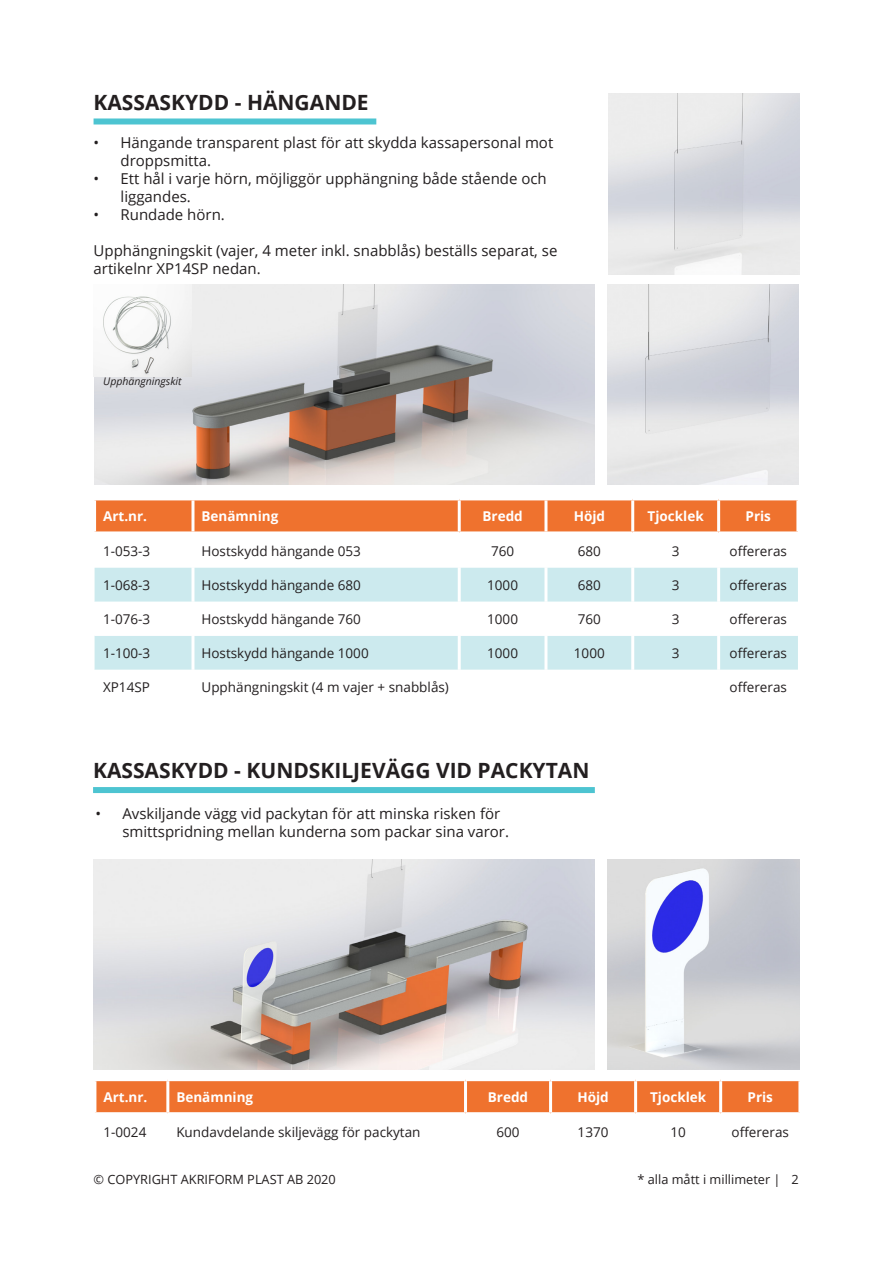
<style>
.page{position:relative;width:893px;height:1263px;background:#fff}
.page>*{position:absolute;margin:0;border:0;box-sizing:border-box;transform-origin:0 0}
.Page_Section_Title{font:700 21px "Open Sans";color:#231f20}
.t1{font:15px/18px "Open Sans";color:#231f20}
.Styckeformat_tabelle{font:13.5px "Open Sans";color:#231f20}
.Styckeformat_tabellh{font:700 13.5px "Open Sans";color:#fff}
.t2{font:12.75px "Open Sans";color:#231f20}
.t3{font:italic 10.5px "Open Sans";color:#231f20}
</style>
<div class="page">
<div style="left:94px;top:118px;width:282px;height:6px;background:#4dc4d1"></div>
<img style="left:94px;top:285px;width:500px;height:200px">
<div style="left:93px;top:787px;width:502px;height:6px;background:#4dc4d1"></div>
<img style="left:93px;top:859px;width:502px;height:210px">
<img style="left:607px;top:859px;width:193px;height:210px">
<div style="left:96px;top:500px;width:700px;height:31px;background:#ef722e"></div>
<div style="left:95px;top:568px;width:703px;height:34px;background:#cceaee"></div>
<div style="left:95px;top:636px;width:703px;height:34px;background:#cceaee"></div>
<hr style="left:191px;top:500px;width:3px;height:31px;background:#fff">
<hr style="left:458px;top:500px;width:3px;height:31px;background:#fff">
<hr style="left:544px;top:500px;width:3px;height:31px;background:#fff">
<hr style="left:631px;top:500px;width:3px;height:31px;background:#fff">
<hr style="left:717px;top:500px;width:3px;height:31px;background:#fff">
<hr style="left:191px;top:568px;width:3px;height:34px;background:#fff">
<hr style="left:458px;top:568px;width:3px;height:34px;background:#fff">
<hr style="left:544px;top:568px;width:3px;height:34px;background:#fff">
<hr style="left:631px;top:568px;width:3px;height:34px;background:#fff">
<hr style="left:717px;top:568px;width:3px;height:34px;background:#fff">
<hr style="left:191px;top:636px;width:3px;height:34px;background:#fff">
<hr style="left:458px;top:636px;width:3px;height:34px;background:#fff">
<hr style="left:544px;top:636px;width:3px;height:34px;background:#fff">
<hr style="left:631px;top:636px;width:3px;height:34px;background:#fff">
<hr style="left:717px;top:636px;width:3px;height:34px;background:#fff">
<img style="left:608px;top:94px;width:191px;height:181px">
<img style="left:608px;top:285px;width:191px;height:200px">
<div style="left:96px;top:1081px;width:702px;height:31px;background:#ef722e"></div>
<hr style="left:166px;top:1081px;width:3px;height:31px;background:#fff">
<hr style="left:464px;top:1081px;width:3px;height:31px;background:#fff">
<hr style="left:549px;top:1081px;width:3px;height:31px;background:#fff">
<hr style="left:634px;top:1081px;width:3px;height:31px;background:#fff">
<hr style="left:719px;top:1081px;width:3px;height:31px;background:#fff">
<img style="left:93px;top:285px;width:99px;height:92px">
<p class="Page_Section_Title" style="left:94px;top:87px;width:277px">KASSASKYDD - HÄNGANDE</p>
<p class="t1" style="left:121px;top:133px;width:434px;text-indent:-27px">• Hängande transparent plast för att skydda kassapersonal mot droppsmitta.</p>
<p class="t1" style="left:121px;top:169px;width:428px;text-indent:-27px">• Ett hål i varje hörn, möjliggör upphängning både stående och liggandes.</p>
<p class="t1" style="left:94px;top:205px;width:133px">• Rundade hörn.</p>
<p class="t1" style="left:94px;top:241px;width:465px">Upphängningskit (vajer, 4 meter inkl. snabblås) beställs separat, se artikelnr XP14SP nedan.</p>
<p class="t3" style="left:103px;top:374px;width:80px">Upphängningskit</p>
<p class="Styckeformat_tabellh" style="left:103px;top:507px;width:45px">Art.nr.</p>
<p class="Styckeformat_tabellh" style="left:201px;top:507px;width:78px">Benämning</p>
<p class="Styckeformat_tabellh" style="left:482px;top:507px;width:42px">Bredd</p>
<p class="Styckeformat_tabellh" style="left:574px;top:507px;width:33px">Höjd</p>
<p class="Styckeformat_tabellh" style="left:648px;top:507px;width:58px">Tjocklek</p>
<p class="Styckeformat_tabellh" style="left:746px;top:507px;width:27px">Pris</p>
<p class="Styckeformat_tabelle" style="left:103px;top:542px;width:49px">1-053-3</p>
<p class="Styckeformat_tabelle" style="left:201px;top:542px;width:161px">Hostskydd hängande 053</p>
<p class="Styckeformat_tabelle" style="left:491px;top:542px;width:25px">760</p>
<p class="Styckeformat_tabelle" style="left:578px;top:542px;width:25px">680</p>
<p class="Styckeformat_tabelle" style="left:672px;top:542px;width:9px">3</p>
<p class="Styckeformat_tabelle" style="left:730px;top:542px;width:59px">offereras</p>
<p class="Styckeformat_tabelle" style="left:103px;top:576px;width:49px">1-068-3</p>
<p class="Styckeformat_tabelle" style="left:201px;top:576px;width:161px">Hostskydd hängande 680</p>
<p class="Styckeformat_tabelle" style="left:487px;top:576px;width:32px">1000</p>
<p class="Styckeformat_tabelle" style="left:578px;top:576px;width:25px">680</p>
<p class="Styckeformat_tabelle" style="left:672px;top:576px;width:9px">3</p>
<p class="Styckeformat_tabelle" style="left:730px;top:576px;width:59px">offereras</p>
<p class="Styckeformat_tabelle" style="left:103px;top:610px;width:49px">1-076-3</p>
<p class="Styckeformat_tabelle" style="left:201px;top:610px;width:161px">Hostskydd hängande 760</p>
<p class="Styckeformat_tabelle" style="left:487px;top:610px;width:32px">1000</p>
<p class="Styckeformat_tabelle" style="left:578px;top:610px;width:25px">760</p>
<p class="Styckeformat_tabelle" style="left:672px;top:610px;width:9px">3</p>
<p class="Styckeformat_tabelle" style="left:730px;top:610px;width:59px">offereras</p>
<p class="Styckeformat_tabelle" style="left:103px;top:644px;width:49px">1-100-3</p>
<p class="Styckeformat_tabelle" style="left:201px;top:644px;width:169px">Hostskydd hängande 1000</p>
<p class="Styckeformat_tabelle" style="left:487px;top:644px;width:32px">1000</p>
<p class="Styckeformat_tabelle" style="left:574px;top:644px;width:32px">1000</p>
<p class="Styckeformat_tabelle" style="left:672px;top:644px;width:9px">3</p>
<p class="Styckeformat_tabelle" style="left:730px;top:644px;width:59px">offereras</p>
<p class="Styckeformat_tabelle" style="left:103px;top:678px;width:48px">XP14SP</p>
<p class="Styckeformat_tabelle" style="left:201px;top:678px;width:249px">Upphängningskit (4 m vajer + snabblås)</p>
<p class="Styckeformat_tabelle" style="left:730px;top:678px;width:59px">offereras</p>
<p class="Page_Section_Title" style="left:93px;top:756px;width:498px">KASSASKYDD - KUNDSKILJEVÄGG VID PACKYTAN</p>
<p class="t1" style="left:122px;top:805px;width:388px;text-indent:-27px">• Avskiljande vägg vid packytan för att minska risken för smittspridning mellan kunderna som packar sina varor.</p>
<p class="Styckeformat_tabellh" style="left:103px;top:1087px;width:45px">Art.nr.</p>
<p class="Styckeformat_tabellh" style="left:176px;top:1087px;width:78px">Benämning</p>
<p class="Styckeformat_tabellh" style="left:488px;top:1087px;width:42px">Bredd</p>
<p class="Styckeformat_tabellh" style="left:577px;top:1087px;width:33px">Höjd</p>
<p class="Styckeformat_tabellh" style="left:650px;top:1087px;width:58px">Tjocklek</p>
<p class="Styckeformat_tabellh" style="left:748px;top:1087px;width:27px">Pris</p>
<p class="Styckeformat_tabelle" style="left:103px;top:1122px;width:44px">1-0024</p>
<p class="Styckeformat_tabelle" style="left:176px;top:1122px;width:246px">Kundavdelande skiljevägg för packytan</p>
<p class="Styckeformat_tabelle" style="left:496px;top:1122px;width:25px">600</p>
<p class="Styckeformat_tabelle" style="left:578px;top:1122px;width:32px">1370</p>
<p class="Styckeformat_tabelle" style="left:670px;top:1122px;width:17px">10</p>
<p class="Styckeformat_tabelle" style="left:732px;top:1122px;width:59px">offereras</p>
<p class="t2" style="left:94px;top:1171px;width:244px">© COPYRIGHT AKRIFORM PLAST AB 2020</p>
<p class="t2" style="left:637px;top:1171px;width:163px">* alla mått i millimeter | 2</p>
</div>
